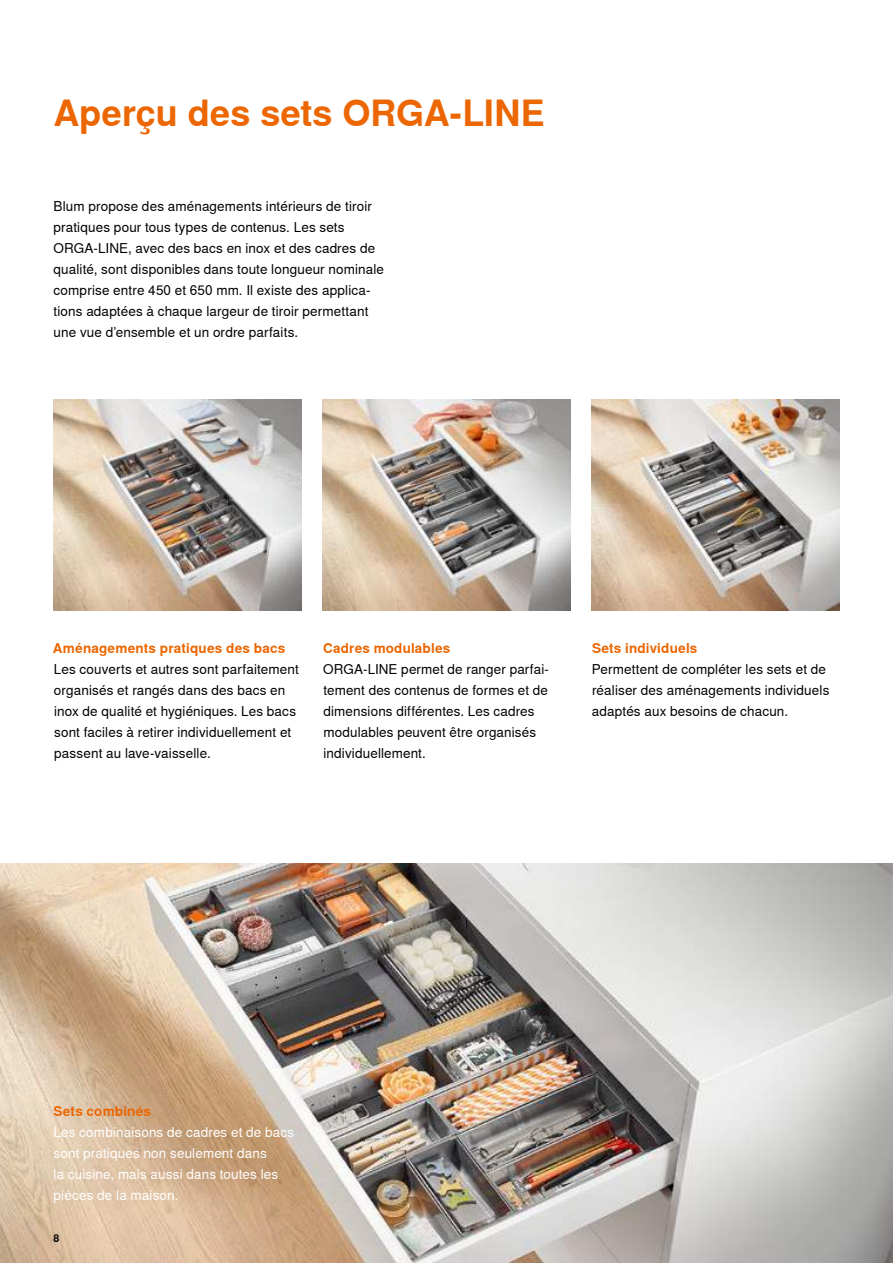
<style>
.page{position:relative;width:893px;height:1263px;background:#fff}
.page>*{position:absolute;margin:0;border:0;box-sizing:border-box;transform-origin:0 0}
.t1{font:700 36px "Nimbus Sans Global";color:#ec6602}
.t2{font:13.5px/21px "Nimbus Sans Global";letter-spacing:.01em;color:#000}
.t3{font:13.5px/21px "Nimbus Sans Global";letter-spacing:.01em;color:#fff}
.t4{font:700 13.5px "Nimbus Sans Global";letter-spacing:.015em;color:#ec6602}
.t5{font:700 10.5px "Nimbus Sans Global";color:#000}
</style>
<div class="page">
<img style="left:404px;top:863px;width:489px;height:400px">
<img style="left:54px;top:400px;width:247px;height:210px">
<img style="left:592px;top:400px;width:247px;height:210px">
<img style="left:323px;top:400px;width:247px;height:210px">
<img style="left:0;top:863px;width:404px;height:400px">
<h1 class="t1" style="left:54px;top:93px;width:493px">Aperçu des sets ORGA-LINE</h1>
<p class="t2" style="left:54px;top:195px;width:332px">Blum propose des aménagements intérieurs de tiroir pratiques pour tous types de contenus. Les sets ORGA-LINE, avec des bacs en inox et des cadres de qualité, sont disponibles dans toute longueur nominale comprise entre 450 et 650 mm. Il existe des applica&shy;tions adaptées à chaque largeur de tiroir permettant une vue d’ensemble et un ordre parfaits.</p>
<p class="t4" style="left:53px;top:640px;width:234px">Aménagements pratiques des bacs</p>
<p class="t2" style="left:54px;top:658px;width:247px">Les couverts et autres sont parfaitement organisés et rangés dans des bacs en inox de qualité et hygiéniques. Les bacs sont faciles à retirer individuellement et passent au lave-vaisselle.</p>
<p class="t4" style="left:323px;top:640px;width:129px">Cadres modulables</p>
<p class="t2" style="left:323px;top:658px;width:227px">ORGA-LINE permet de ranger parfai&shy;tement des contenus de formes et de dimensions différentes. Les cadres modulables peuvent être organisés individuellement.</p>
<p class="t4" style="left:592px;top:640px;width:107px">Sets individuels</p>
<p class="t2" style="left:592px;top:658px;width:239px">Permettent de compléter les sets et de réaliser des aménagements individuels adaptés aux besoins de chacun.</p>
<p class="t4" style="left:54px;top:1103px;width:99px">Sets combinés</p>
<p class="t3" style="left:54px;top:1121px;width:242px">Les combinaisons de cadres et de bacs sont pratiques non seulement dans<br>la cuisine, mais aussi dans toutes les pièces de la maison.</p>
<p class="t5" style="left:54px;top:1232px;width:7px">8</p>
</div>
